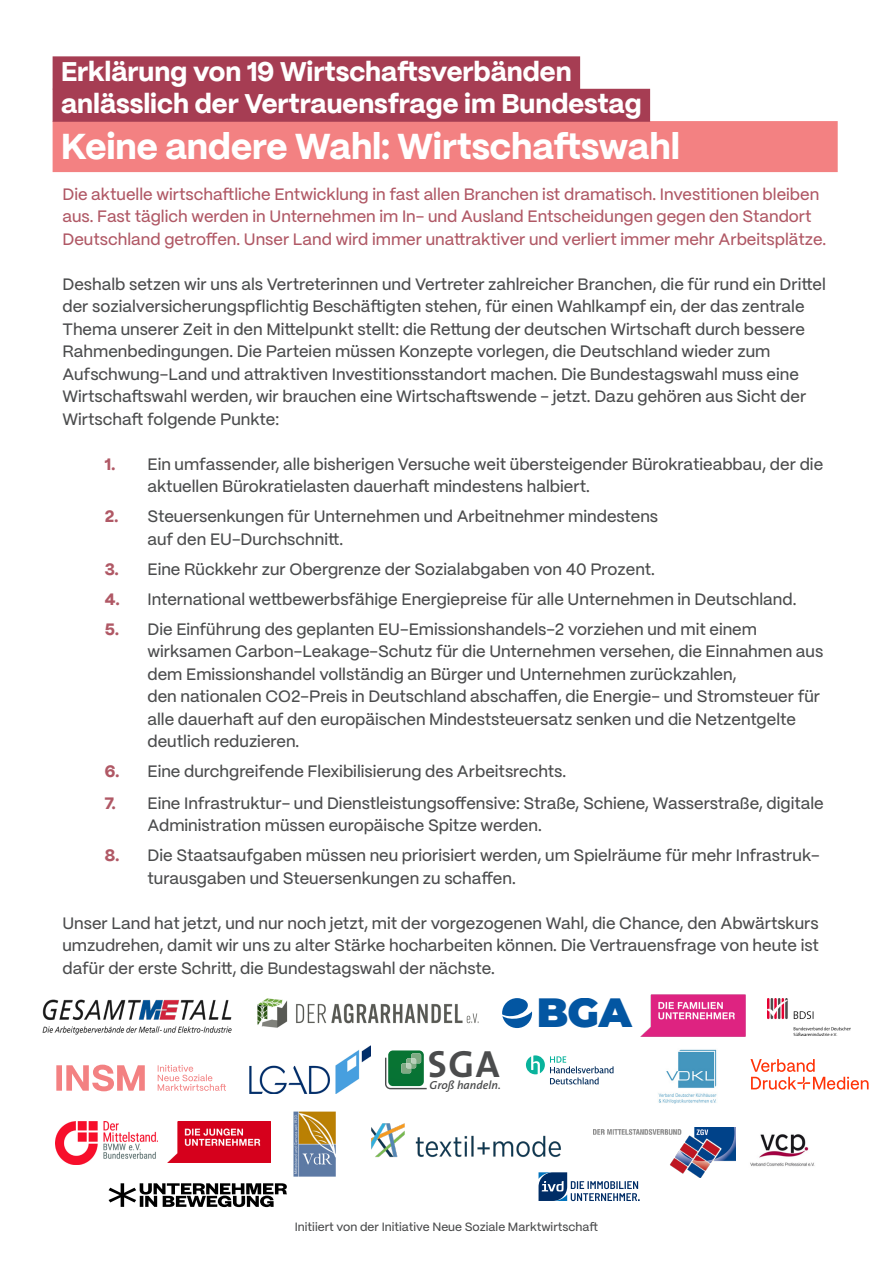
<style>
.page{position:relative;width:893px;height:1263px;background:#fff}
.page>*{position:absolute;margin:0;border:0;box-sizing:border-box;transform-origin:0 0}
.t1{font:900 40.95px "Montserrat";color:#0356a2}
.t2{font:700 38.1px "The Sans";color:#4b4c4d}
.Headline{font:800 36px "PP Mori";color:#fff}
.Subheadline{font:800 27px "PP Mori";color:#fff}
.Fließtext{font:500 16.5px/22.5px "PP Mori";color:#4b4c4d}
.Fließtext-2{font:500 16.5px/22.5px "PP Mori";color:#b05865}
.Fließtext-3{font:500 12px "PP Mori";color:#4b4c4d}
.t3{font:italic 600 11.7px "The Sans";color:#4b4c4d}
.s1{font-weight:800;color:#b05865}
</style>
<div class="page">
<div style="left:53px;top:121px;width:785px;height:51px;background:#f38182"></div>
<div style="left:53px;top:56px;width:527px;height:33px;background:#a63d53"></div>
<div style="left:53px;top:89px;width:597px;height:33px;background:#a63d53"></div>
<img style="left:293px;top:1112px;width:43px;height:65px">
<svg style="left:158px;top:1065px;width:68px;height:26px"></svg>
<svg style="left:56px;top:1065px;width:89px;height:26px"></svg>
<svg style="left:526px;top:1055px;width:87px;height:29px"></svg>
<img style="left:593px;top:1127px;width:142px;height:50px">
<svg style="left:385px;top:1050px;width:42px;height:39px;background:#4e9569"></svg>
<svg style="left:502px;top:998px;width:30px;height:30px"></svg>
<img style="left:42px;top:999px;width:190px;height:36px">
<img style="left:640px;top:994px;width:106px;height:43px">
<img style="left:168px;top:1122px;width:103px;height:41px">
<img style="left:371px;top:1123px;width:190px;height:35px">
<img style="left:658px;top:1049px;width:59px;height:55px">
<img style="left:257px;top:998px;width:222px;height:30px">
<img style="left:249px;top:1046px;width:122px;height:47px">
<img style="left:55px;top:1122px;width:103px;height:42px">
<img style="left:750px;top:1134px;width:65px;height:33px">
<img style="left:768px;top:999px;width:83px;height:36px">
<svg style="left:109px;top:1183px;width:178px;height:24px"></svg>
<svg style="left:750px;top:1059px;width:119px;height:30px"></svg>
<svg style="left:538px;top:1172px;width:1px;height:29px"></svg>
<svg style="left:539px;top:1172px;width:101px;height:29px"></svg>
<p class="Subheadline" style="left:61px;top:48px;width:512px">Erklärung von 19 Wirtschaftsverbänden</p>
<p class="Subheadline" style="left:61px;top:80px;width:582px">anlässlich der Vertrauensfrage im Bundestag</p>
<p class="Headline" style="left:61px;top:115px;width:620px">Keine andere Wahl: Wirtschaftswahl</p>
<p class="Fließtext-2" style="left:62px;top:182px;width:765px">Die aktuelle wirtschaftliche Entwicklung in fast allen Branchen ist dramatisch. Investitionen bleiben aus. Fast täglich werden in Unternehmen im In- und Ausland Entscheidungen gegen den Standort<br>Deutschland getroffen. Unser Land wird immer unattraktiver und verliert immer mehr Arbeitsplätze.</p>
<p class="Fließtext" style="left:62px;top:272px;width:765px">Deshalb setzen wir uns als Vertreterinnen und Vertreter zahlreicher Branchen, die für rund ein Drittel der sozialversicherungspflichtig Beschäftigten stehen, für einen Wahlkampf ein, der das zentrale Thema unserer Zeit in den Mittelpunkt stellt: die Rettung der deutschen Wirtschaft durch bessere Rahmenbedingungen. Die Parteien müssen Konzepte vorlegen, die Deutschland wieder zum Aufschwung-Land und attraktiven Investitionsstandort machen. Die Bundestagswahl muss eine Wirtschaftswahl werden, wir brauchen eine Wirtschaftswende - jetzt. Dazu gehören aus Sicht der Wirtschaft folgende Punkte:</p>
<p class="Fließtext" style="left:147px;top:452px;width:677px;text-indent:-43px"><span class="s1">1.</span> Ein umfassender, alle bisherigen Versuche weit übersteigender Bürokratieabbau, der die aktuellen Bürokratielasten dauerhaft mindestens halbiert.</p>
<p class="Fließtext" style="left:147px;top:504px;width:512px;text-indent:-43px"><span class="s1">2.</span> Steuersenkungen für Unternehmen und Arbeitnehmer mindestens auf den EU-Durchschnitt.</p>
<p class="Fließtext" style="left:105px;top:557px;width:551px"><span class="s1">3.</span> Eine Rückkehr zur Obergrenze der Sozialabgaben von 40 Prozent.</p>
<p class="Fließtext" style="left:105px;top:587px;width:693px"><span class="s1">4.</span> International wettbewerbsfähige Energiepreise für alle Unternehmen in Deutschland.</p>
<p class="Fließtext" style="left:147px;top:617px;width:677px;text-indent:-43px"><span class="s1">5.</span> Die Einführung des geplanten EU-Emissionshandels-2 vorziehen und mit einem wirksamen Carbon-Leakage-Schutz für die Unternehmen versehen, die Einnahmen aus dem Emissionshandel vollständig an Bürger und Unternehmen zurückzahlen,<br>den nationalen CO2-Preis in Deutschland abschaffen, die Energie- und Stromsteuer für alle dauerhaft auf den europäischen Mindeststeuersatz senken und die Netzentgelte deutlich reduzieren.</p>
<p class="Fließtext" style="left:105px;top:759px;width:463px"><span class="s1">6.</span> Eine durchgreifende Flexibilisierung des Arbeitsrechts.</p>
<p class="Fließtext" style="left:147px;top:791px;width:678px;text-indent:-43px"><span class="s1">7.</span> Eine Infrastruktur- und Dienstleistungsoffensive: Straße, Schiene, Wasserstraße, digitale<br>Administration müssen europäische Spitze werden.</p>
<p class="Fließtext" style="left:147px;top:843px;width:674px;text-indent:-43px"><span class="s1">8.</span> Die Staatsaufgaben müssen neu priorisiert werden, um Spielräume für mehr Infrastruk&shy;turausgaben und Steuersenkungen zu schaffen.</p>
<p class="Fließtext" style="left:62px;top:911px;width:758px;text-align:justify">Unser Land hat jetzt, und nur noch jetzt, mit der vorgezogenen Wahl, die Chance, den Abwärtskurs umzudrehen, damit wir uns zu alter Stärke hocharbeiten können. Die Vertrauensfrage von heute ist dafür der erste Schritt, die Bundestagswahl der nächste.</p>
<p class="t2" style="left:428px;top:1032px;width:73px">SGA</p>
<p class="t3" style="left:430px;top:1075px;width:73px">Groß handeln.</p>
<p class="t1" style="left:537px;top:982px;width:97px">BGA</p>
<p class="Fließtext-3" style="left:295px;top:1216px;width:305px">Initiiert von der Initiative Neue Soziale Marktwirtschaft</p>
</div>
